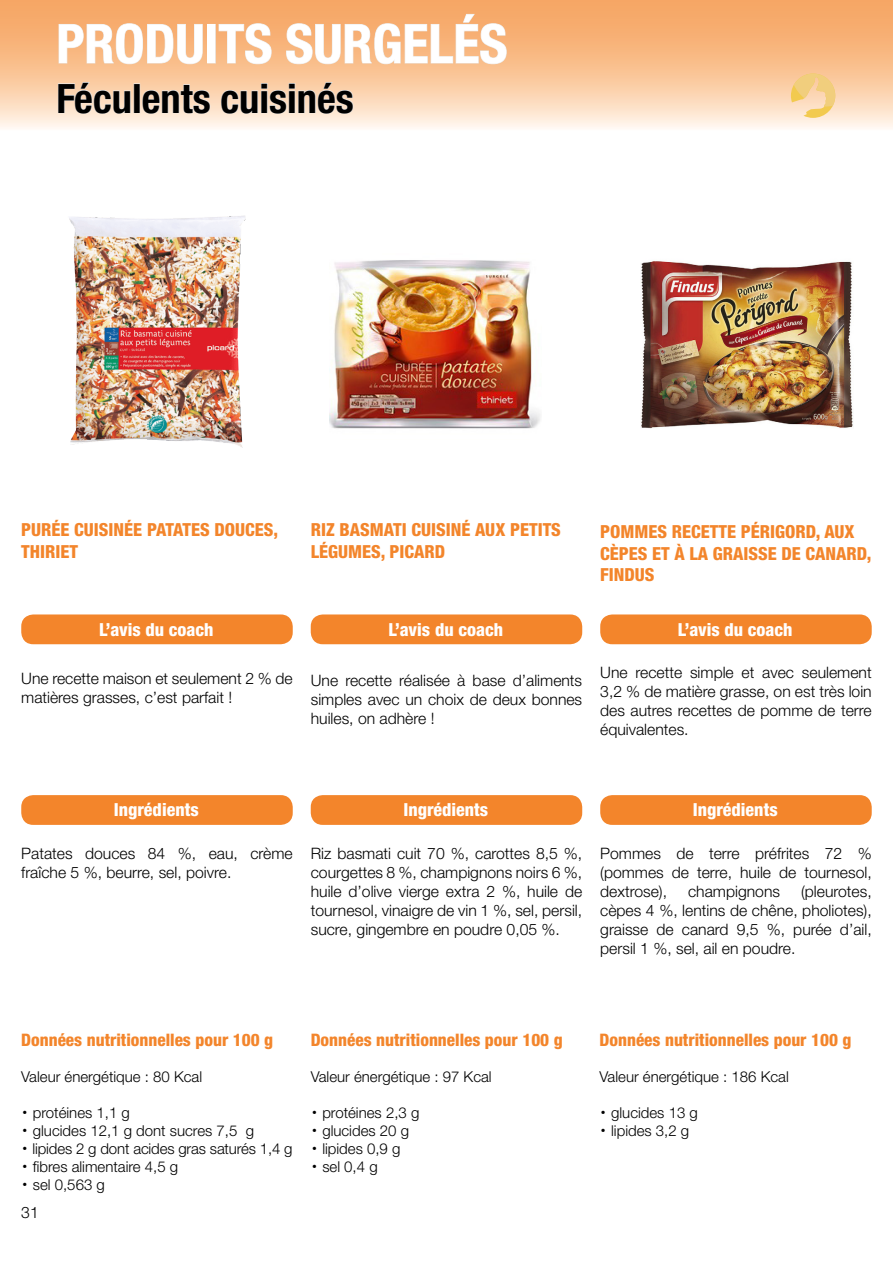
<style>
.page{position:relative;width:893px;height:1263px;background:#fff}
.page>*{position:absolute;margin:0;border:0;box-sizing:border-box;transform-origin:0 0}
.t1{font:700 condensed 54px "Helvetica Neue LT Std";color:#fff}
.t2{font:700 condensed 40.5px "Helvetica Neue LT Std";color:#000}
.t3{font:800 condensed 18px "Helvetica Neue LT Std";color:#f3852b}
.t4{font:800 condensed 18px "Helvetica Neue LT Std";color:#fff}
.t5{font:800 condensed 17.25px "Helvetica Neue LT Std";color:#f3852b}
.t6{font:300 15.75px/18.9px "Helvetica Neue LT Std";color:#000;text-align:justify}
.t7{font:300 15px "Helvetica Neue LT Std";color:#000}
.s1{font-family:"ITC Avant Garde Std";font-weight:400}
</style>
<div class="page">
<img style="left:640px;top:261px;width:213px;height:168px">
<img style="left:330px;top:260px;width:210px;height:169px">
<img style="left:69px;top:215px;width:177px;height:233px">
<div style="left:21px;top:614px;width:272px;height:30px;background:#f3852b;border-radius:12px"></div>
<div style="left:21px;top:795px;width:272px;height:30px;background:#f3852b;border-radius:12px"></div>
<div style="left:311px;top:795px;width:271px;height:30px;background:#f3852b;border-radius:12px"></div>
<div style="left:600px;top:795px;width:272px;height:30px;background:#f3852b;border-radius:12px"></div>
<div style="left:600px;top:614px;width:272px;height:30px;background:#f3852b;border-radius:12px"></div>
<div style="left:311px;top:614px;width:271px;height:30px;background:#f3852b;border-radius:12px"></div>
<svg style="left:0;top:0;width:892px;height:129px;background:#f9c599"></svg>
<svg style="left:58px;top:23px;width:145px;height:42px;background:#f5bb8b"></svg>
<svg style="left:218px;top:23px;width:54px;height:42px;background:#f5bb8a"></svg>
<svg style="left:286px;top:14px;width:221px;height:51px;background:#f5b986"></svg>
<svg style="left:791px;top:74px;width:44px;height:44px;background:#f6d394"></svg>
<svg style="left:58px;top:82px;width:73px;height:32px;background:#f8dbc2"></svg>
<div style="left:134px;top:84px;width:6px;height:29px;border:1px solid #eaeae9"></div>
<svg style="left:142px;top:84px;width:69px;height:30px;background:#f8dcc3"></svg>
<svg style="left:221px;top:82px;width:133px;height:32px;background:#f8dbc1"></svg>
<svg style="left:892px;top:0;width:1px;height:129px"></svg>
<h1 class="t1" style="left:56px;top:11px;width:258px">PRODUITS surgel</h1>
<h1 class="t1" style="left:453px;top:11px;width:51px">és</h1>
<h2 class="t2" style="left:56px;top:74px;width:299px">Féculents cuisinés</h2>
<p class="t3" style="left:21px;top:519px;width:21px">PURÉE</p>
<p class="t3" style="left:74px;top:519px;width:10px">CUISINÉE</p>
<p class="t3" style="left:147px;top:519px;width:19px">PATATES</p>
<p class="t3" style="left:214px;top:519px;width:11px">DOUCES</p>
<p class="t3" style="left:273px;top:519px;width:6px">,</p>
<p class="t3" style="left:21px;top:540px;width:10px">THIRIET</p>
<p class="t3" style="left:311px;top:519px;width:110px">RIZ BASMATI CUISINÉ</p>
<p class="t3" style="left:475px;top:519px;width:54px">AUX PETITS</p>
<p class="t3" style="left:311px;top:540px;width:10px">LÉGU</p>
<p class="t3" style="left:348px;top:540px;width:62px">MES, PICARD</p>
<p class="t3" style="left:600px;top:520px;width:82px">POMMES RECETTE</p>
<p class="t3" style="left:741px;top:520px;width:21px">PÉRIGORD</p>
<p class="t3" style="left:816px;top:520px;width:40px">, AU X</p>
<p class="t3" style="left:600px;top:542px;width:123px">CÈPES ET À LA GRAISSE</p>
<p class="t3" style="left:782px;top:542px;width:36px">DE CANARD</p>
<p class="t3" style="left:867px;top:542px;width:6px">,</p>
<p class="t3" style="left:600px;top:564px;width:10px">FINDUS</p>
<p class="t4" style="left:99px;top:618px;width:116px">L’avis du coach</p>
<p class="t6" style="left:21px;top:669px;width:273px">Une recette maison et seulement 2 % de matières grasses, c’est parfait !</p>
<p class="t4" style="left:388px;top:618px;width:116px">L’avis du coach</p>
<p class="t4" style="left:678px;top:618px;width:116px">L’avis du coach</p>
<p class="t6" style="left:311px;top:671px;width:273px">Une recette réalisée à base d’aliments simples avec un choix de deux bonnes huiles, on adhère !</p>
<p class="t6" style="left:600px;top:662px;width:273px">Une recette simple et avec seulement 3,2 % de matière grasse, on est très loin des autres recettes de pomme de terre équivalentes.</p>
<p class="t4" style="left:114px;top:799px;width:86px">Ingrédients</p>
<p class="t4" style="left:403px;top:799px;width:86px">Ingrédients</p>
<p class="t4" style="left:693px;top:799px;width:86px">Ingrédients</p>
<p class="t6" style="left:21px;top:844px;width:273px">Patates douces 84 %, eau, crème fraîche 5 %, beurre, sel, poivre.</p>
<p class="t6" style="left:311px;top:844px;width:273px">Riz basmati cuit 70 %, carottes 8,5 %, courgettes 8 %, champignons noirs 6 %, huile d’olive vierge extra 2 %, huile de tournesol, vinaigre de vin 1 %, sel, persil, sucre, gingembre en poudre 0,05 %.</p>
<p class="t6" style="left:600px;top:844px;width:273px">Pommes de terre préfrites 72 % (pommes de terre, huile de tournesol, dextrose),</p>
<p class="t6" style="left:600px;top:882px;width:273px;text-indent:201px">(pleurotes, cèpes 4 %, lentins de chêne, pholiotes), graisse de canard 9,5 %, purée d’ail, persil 1 %, sel, ail en poudre.</p>
<p class="t6" style="left:688px;top:882px;width:93px">champignons</p>
<p class="t5" style="left:21px;top:1029px;width:253px">Données nutritionnelles pour 100 g</p>
<p class="t7" style="left:21px;top:1068px;width:182px">Valeur énergétique : 80 Kcal</p>
<p class="t7" style="left:21px;top:1104px;width:110px"><span class="s1">•</span> protéines 1,1 g</p>
<p class="t7" style="left:21px;top:1122px;width:234px"><span class="s1">•</span> glucides 12,1 g dont sucres 7,5 g</p>
<p class="t7" style="left:21px;top:1140px;width:273px"><span class="s1">•</span> lipides 2 g dont acides gras saturés 1,4 g</p>
<p class="t7" style="left:21px;top:1158px;width:158px"><span class="s1">•</span> fibres alimentaire 4,5 g</p>
<p class="t7" style="left:21px;top:1176px;width:85px"><span class="s1">•</span> sel 0,563 g</p>
<p class="t6" style="left:21px;top:1203px;width:19px">31</p>
<p class="t5" style="left:311px;top:1029px;width:253px">Données nutritionnelles pour 100 g</p>
<p class="t7" style="left:311px;top:1067px;width:182px">Valeur énergétique : 97 Kcal</p>
<p class="t7" style="left:311px;top:1103px;width:110px"><span class="s1">•</span> protéines 2,3 g</p>
<p class="t7" style="left:311px;top:1121px;width:100px"><span class="s1">•</span> glucides 20 g</p>
<p class="t7" style="left:311px;top:1139px;width:91px"><span class="s1">•</span> lipides 0,9 g</p>
<p class="t7" style="left:311px;top:1157px;width:68px"><span class="s1">•</span> sel 0,4 g</p>
<p class="t5" style="left:600px;top:1029px;width:253px">Données nutritionnelles pour 100 g</p>
<p class="t7" style="left:600px;top:1067px;width:191px">Valeur énergétique : 186 Kcal</p>
<p class="t7" style="left:600px;top:1103px;width:100px"><span class="s1">•</span> glucides 13 g</p>
<p class="t7" style="left:600px;top:1121px;width:91px"><span class="s1">•</span> lipides 3,2 g</p>
</div>
